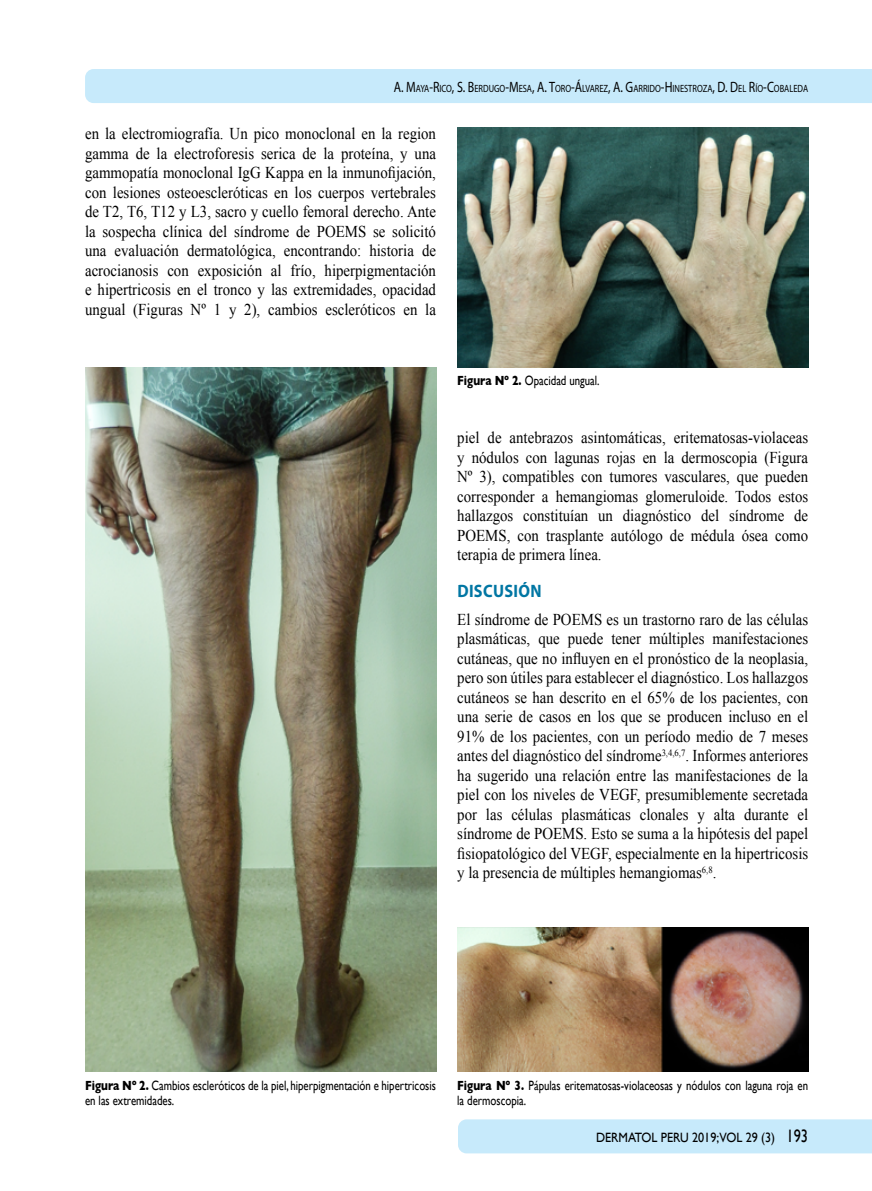
<style>
.page{position:relative;width:872px;height:1191px;background:#fff}
.page>*{position:absolute;margin:0;border:0;box-sizing:border-box;transform-origin:0 0}
.t1{font:700 18px "Myriad Pro";letter-spacing:.02em;color:#0076a3;scale:.9 1}
.t2{font:16.5px/19.5px "Times New Roman";color:#000;text-align:justify;scale:.9 1}
.t3{font:13.5px/15px "Gill Sans";color:#000;scale:.8 1}
.t4{font:13.5px "Gill Sans";color:#000;scale:.9 1}
.t5{font:10.5px "Myriad Pro";color:#000;scale:.8 1}
.s1{font-size:15px}
.s2{font-weight:700}
.s3{font-size:18px}
</style>
<div class="page">
<div style="left:85px;top:69px;width:787px;height:34px;background:#c7eafb"></div>
<div style="left:458px;top:1119px;width:414px;height:34px;background:#c7eafb"></div>
<img style="left:85px;top:367px;width:351px;height:704px">
<img style="left:457px;top:128px;width:351px;height:239px">
<img style="left:457px;top:927px;width:351px;height:144px">
<p class="t5" style="left:394px;top:82px;width:519px"><span class="s1">A. M</span>AYA<span class="s1">-R</span>ICO<span class="s1">, S. B</span> ERDUGO<span class="s1">-M</span> ESA<span class="s1">, A. T</span>ORO<span class="s1">-Á</span>LVAREZ<span class="s1">, A. G</span>ARRIDO<span class="s1">-H</span>INESTROZA<span class="s1">, D. D</span> EL <span class="s1">R</span>ÍO<span class="s1">-C</span>OBALEDA</p>
<p class="t2" style="left:85px;top:123px;width:391px">en la electromiografía. Un pico monoclonal en la region gamma de la electroforesis serica de la proteína, y una gammopatía monoclonal IgG Kappa en la inmunofijación, con lesiones osteoescleróticas en los cuerpos vertebrales de T2, T6, T12 y L3, sacro y cuello femoral derecho. Ante la sospecha clínica del síndrome de POEMS se solicitó una evaluación dermatológica, encontrando: historia de acrocianosis con exposición al frío, hiperpigmentación e hipertricosis en el tronco y las extremidades, opacidad ungual (Figuras Nº 1 y 2), cambios escleróticos en la</p>
<p class="t3" style="left:457px;top:373px;width:179px"><span class="s2">Figura Nº 2.</span> Opacidad ungual.</p>
<p class="t2" style="left:457px;top:427px;width:391px">piel de antebrazos asintomáticas, eritematosas-violaceas y nódulos con lagunas rojas en la dermoscopia (Figura Nº 3), compatibles con tumores vasculares, que pueden corresponder a hemangiomas glomeruloide. Todos estos hallazgos constituían un diagnóstico del síndrome de POEMS, con trasplante autólogo de médula ósea como terapia de primera línea.</p>
<p class="t1" style="left:457px;top:579px;width:95px">DISCUSIÓN</p>
<p class="t2" style="left:457px;top:609px;width:391px">El síndrome de POEMS es un trastorno raro de las células plasmáticas, que puede tener múltiples manifestaciones cutáneas, que no influyen en el pronóstico de la neoplasia, pero son útiles para establecer el diagnóstico. Los hallazgos cutáneos se han descrito en el 65% de los pacientes, con una serie de casos en los que se producen incluso en el 91% de los pacientes, con un período medio de 7 meses antes del diagnóstico del síndrome<sup>3,4,6,7</sup>. Informes anteriores ha sugerido una relación entre las manifestaciones de la piel con los niveles de VEGF, presumiblemente secretada por las células plasmáticas clonales y alta durante el síndrome de POEMS. Esto se suma a la hipótesis del papel fisiopatológico del VEGF, especialmente en la hipertricosis y la presencia de múltiples hemangiomas<sup>6,8</sup>.</p>
<p class="t3" style="left:85px;top:1077px;width:440px"><span class="s2">Figura Nº 2.</span> Cambios escleróticos de la piel, hiperpigmentación e hipertricosis en las extremidades.</p>
<p class="t3" style="left:457px;top:1077px;width:440px"><span class="s2">Figura Nº 3.</span> Pápulas eritematosas-violaceosas y nódulos con laguna roja en la dermoscopia.</p>
<p class="t4" style="left:596px;top:1129px;width:237px">DERMATOL PERU 2019;VOL 29 (3) <span class="s3">193</span></p>
</div>
